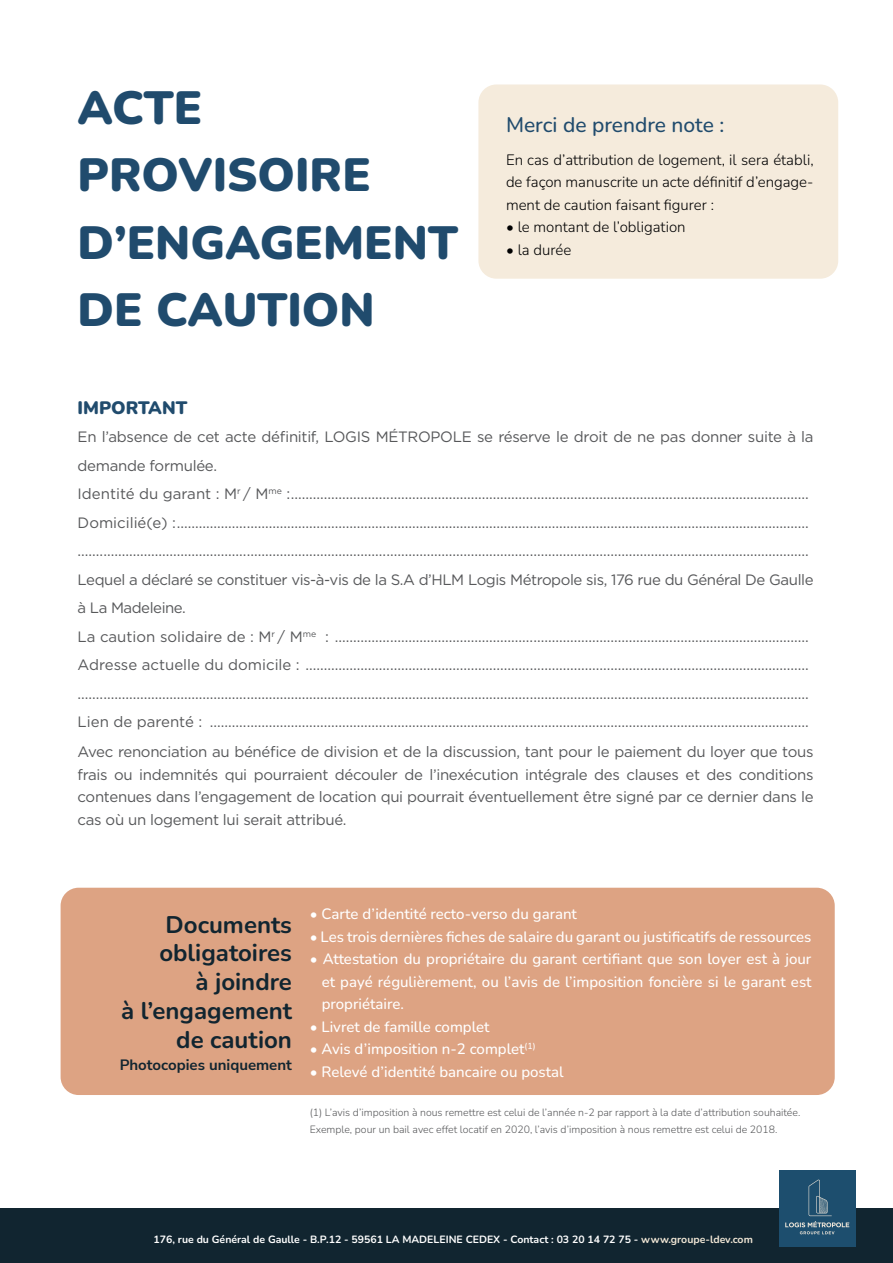
<style>
.page{position:relative;width:893px;height:1263px;background:#fff}
.page>*{position:absolute;margin:0;border:0;box-sizing:border-box;transform-origin:0 0}
.t1{font:900 46.5px/67.5px "Nunito";color:#204b6d}
.t2{font:700 24px "Nunito";color:#112530}
.t3{font:500 21px "Nunito";color:#204b6d}
.t4{font:900 18px "Nunito";color:#204b6d}
.t5{font:15px/22.5px "Gotham";letter-spacing:-.02em;color:#57585a}
.t6{font:15px "Gotham";color:#57585a}
.t7{font:500 15px/22.5px "Nunito";color:#fff;text-align:justify}
.t8{font:300 15px/22.5px "Nunito";color:#000001;text-align:justify}
.t9{font:700 15px "Nunito Sans";color:#112530}
.t10{font:300 10.5px "Nunito";color:#57585a}
.t11{font:700 10.5px "Nunito";color:#fff}
.s1{color:#f1e7d6}
</style>
<div class="page">
<div style="left:61px;top:888px;width:774px;height:207px;background:#dda383;border-radius:18px"></div>
<div style="left:478px;top:84px;width:360px;height:195px;background:#f5ebdc;border-radius:18px"></div>
<div style="left:0;top:1209px;width:893px;height:54px;background:#112530"></div>
<div style="left:779px;top:1171px;width:76px;height:76px;background:#1d4e6e"></div>
<svg style="left:785px;top:1179px;width:64px;height:55px"></svg>
<p class="t1" style="left:78px;top:72px;width:126px">ACTE</p>
<p class="t1" style="left:78px;top:140px;width:295px">PROVISOIRE</p>
<p class="t1" style="left:78px;top:207px;width:382px">D’ENGAGEMENT<br>DE CAUTION</p>
<p class="t3" style="left:506px;top:110px;width:220px">Merci de prendre note :</p>
<p class="t8" style="left:506px;top:148px;width:309px">En cas d’attribution de logement, il sera établi, de façon manuscrite un acte définitif d’engage&shy;ment de caution faisant figurer :</p>
<p class="t8" style="left:506px;top:215px;width:181px">• le montant de l’obligation</p>
<p class="t8" style="left:506px;top:238px;width:67px">• la durée</p>
<p class="t4" style="left:78px;top:395px;width:111px">IMPORTANT</p>
<p class="t5" style="left:78px;top:422px;width:737px;line-height:28.5px">En l’absence de cet acte définitif, LOGIS MÉTROPOLE se réserve le droit de ne pas donner suite à la demande formulée.</p>
<p class="t6" style="left:78px;top:484px;width:733px">Identité du garant : M<sup>r</sup> / M<sup>me</sup> :.............................................................................................................................................</p>
<p class="t6" style="left:78px;top:513px;width:733px">Domicilié(e) :............................................................................................................................................................................</p>
<p class="t5" style="left:78px;top:539px;width:733px">.......................................................................................................................................................................................................</p>
<p class="t5" style="left:78px;top:565px;width:737px;line-height:28.5px">Lequel a déclaré se constituer vis-à-vis de la S.A d’HLM Logis Métropole sis, 176 rue du Général De Gaulle à La Madeleine.</p>
<p class="t6" style="left:78px;top:627px;width:733px">La caution solidaire de : M<sup>r</sup> / M<sup>me</sup> : .................................................................................................................................</p>
<p class="t6" style="left:78px;top:655px;width:733px">Adresse actuelle du domicile : .........................................................................................................................................</p>
<p class="t5" style="left:78px;top:682px;width:733px">.......................................................................................................................................................................................................</p>
<p class="t6" style="left:78px;top:712px;width:733px">Lien de parenté : ...................................................................................................................................................................</p>
<p class="t5" style="left:78px;top:740px;width:738px;text-align:justify">Avec renonciation au bénéfice de division et de la discussion, tant pour le paiement du loyer que tous frais ou indemnités qui pourraient découler de l’inexécution intégrale des clauses et des conditions contenues dans l’engagement de location qui pourrait éventuellement être signé par ce dernier dans le cas où un logement lui serait attribué.</p>
<p class="t2" style="left:166px;top:908px;width:128px">Documents</p>
<p class="t2" style="left:159px;top:936px;width:134px">obligatoires</p>
<p class="t2" style="left:196px;top:965px;width:98px">à joindre</p>
<p class="t2" style="left:121px;top:994px;width:172px">à l’engagement</p>
<p class="t2" style="left:176px;top:1023px;width:117px">de caution</p>
<p class="t9" style="left:120px;top:1054px;width:174px">Photocopies uniquement</p>
<p class="t7" style="left:310px;top:902px;width:269px">• Carte d’identité recto-verso du garant</p>
<p class="t7" style="left:310px;top:925px;width:503px">• Les trois dernières fiches de salaire du garant ou justificatifs de ressources</p>
<p class="t7" style="left:322px;top:947px;width:491px;text-indent:-12px">• Attestation du propriétaire du garant certifiant que son loyer est à jour et payé régulièrement, ou l’avis de l’imposition foncière si le garant est propriétaire.</p>
<p class="t7" style="left:310px;top:1015px;width:181px">• Livret de famille complet</p>
<p class="t7" style="left:310px;top:1037px;width:227px">• Avis d’imposition n-2 complet<sup>(1)</sup></p>
<p class="t7" style="left:310px;top:1060px;width:255px">• Relevé d’identité bancaire ou postal</p>
<p class="t10" style="left:310px;top:1105px;width:492px">(1) L’avis d’imposition à nous remettre est celui de l’année n-2 par rapport à la date d’attribution souhaitée.</p>
<p class="t10" style="left:310px;top:1122px;width:469px">Exemple, pour un bail avec effet locatif en 2020, l’avis d’imposition à nous remettre est celui de 2018.</p>
<p class="t11" style="left:154px;top:1232px;width:601px">176, rue du Général de Gaulle - B.P.12 - 59561 LA MADELEINE CEDEX - Contact : 03 20 14 72 75 - <span class="s1">www.groupe-ldev.com</span></p>
</div>
